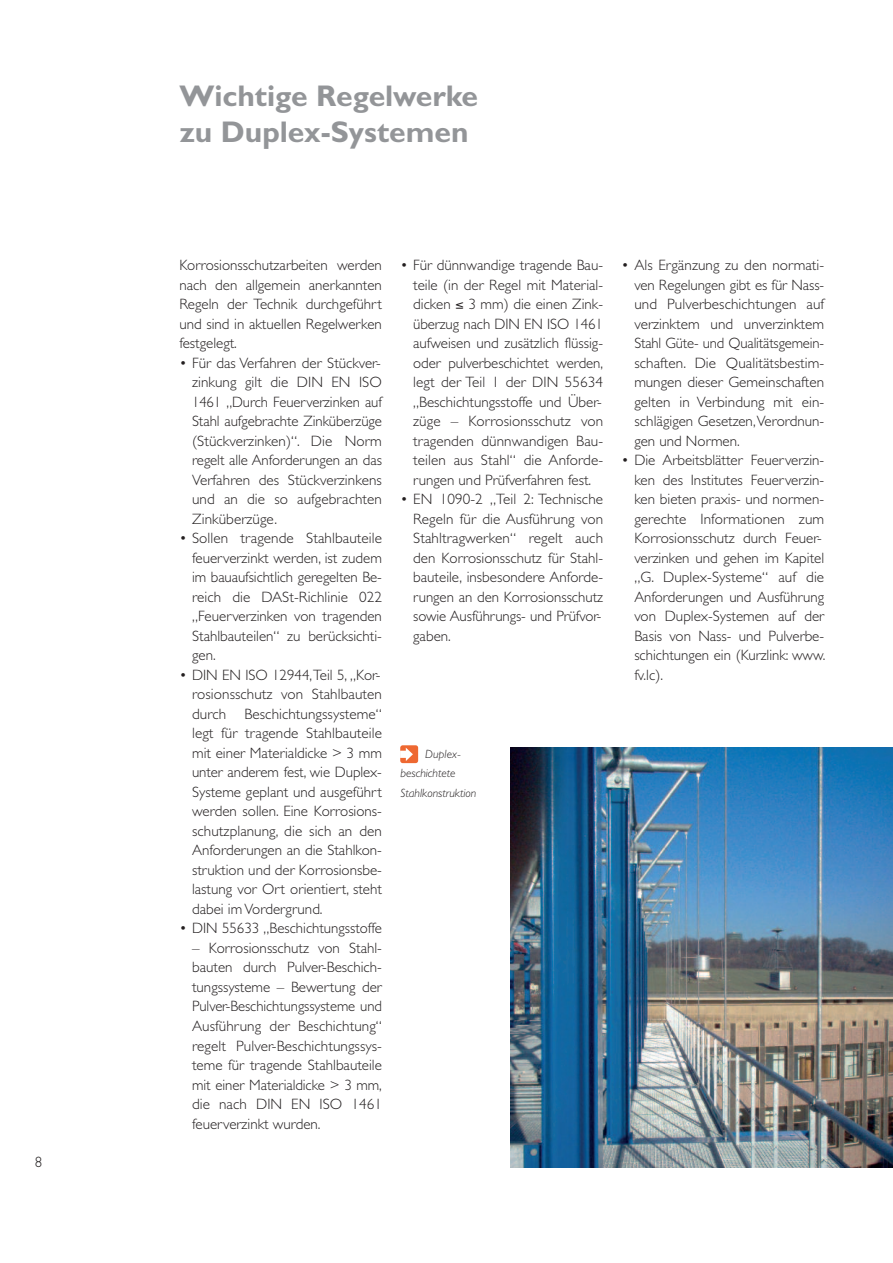
<style>
.page{position:relative;width:893px;height:1263px;background:#fff}
.page>*{position:absolute;margin:0;border:0;box-sizing:border-box;transform-origin:0 0}
.t1{font:700 30px/36px "Gill Sans";color:#939598}
.t2{font:300 15px/19.5px "Gill Sans";color:#231f20;text-align:justify}
.t3{font:italic 300 12px/19.5px "Gill Sans";color:#231f20}
</style>
<div class="page">
<img style="left:510px;top:747px;width:383px;height:420px">
<div style="left:400px;top:745px;width:18px;height:18px;background:#ee6831;border-radius:2px"></div>
<svg style="left:400px;top:748px;width:13px;height:13px"></svg>
<p class="t2" style="left:35px;top:1154px;width:9px">8</p>
<h1 class="t1" style="left:179px;top:81px;width:300px">Wichtige Regelwerke zu Duplex-Systemen</h1>
<p class="t2" style="left:179px;top:257px;width:204px">Korrosionsschutzarbeiten werden nach den allgemein anerkannten Regeln der Technik durchgeführt und sind in aktuellen Regelwerken festgelegt.</p>
<p class="t2" style="left:192px;top:354px;width:191px;text-indent:-13px">• Für das Verfahren der Stückver&shy;zinkung gilt die DIN EN ISO 1461 „Durch Feuerverzinken auf Stahl aufgebrachte Zinküberzüge (Stückverzinken)“. Die Norm regelt alle Anforderungen an das Verfahren des Stückverzinkens und an die so aufgebrachten Zinküberzüge.</p>
<p class="t2" style="left:192px;top:530px;width:191px;text-indent:-13px">• Sollen tragende Stahlbauteile feuerverzinkt werden, ist zudem im bauaufsichtlich geregelten Be&shy;reich die DASt-Richlinie 022 „Feuerverzinken von tragenden Stahlbauteilen“ zu berücksichti&shy;gen.</p>
<p class="t2" style="left:192px;top:666px;width:191px;text-indent:-13px">• DIN EN ISO 12944,Teil 5, „Kor&shy;rosionsschutz von Stahlbauten durch Beschichtungssysteme“ legt für tragende Stahlbauteile mit einer Materialdicke &gt; 3 mm unter anderem fest, wie Duplex-Systeme geplant und ausgeführt werden sollen. Eine Korrosions&shy;schutzplanung, die sich an den Anforderungen an die Stahlkon&shy;struktion und der Korrosionsbe&shy;lastung vor Ort orientiert, steht dabei imVordergrund.</p>
<p class="t2" style="left:179px;top:920px;width:204px">• DIN 55633 „Beschichtungsstoffe</p>
<p class="t2" style="left:192px;top:939px;width:191px">– Korrosionsschutz von Stahl&shy;bauten durch Pulver-Beschich&shy;tungssysteme – Bewertung der Pulver-Beschichtungssysteme und Ausführung der Beschichtung“ regelt Pulver-Beschichtungssys&shy;teme für tragende Stahlbauteile mit einer Materialdicke &gt; 3 mm, die nach DIN EN ISO 1461 feuerverzinkt wurden.</p>
<p class="t2" style="left:413px;top:257px;width:191px;text-indent:-13px">• Für dünnwandige tragende Bau&shy;teile (in der Regel mit Material&shy;dicken ≤ 3 mm) die einen Zink&shy;überzug nach DIN EN ISO 1461 aufweisen und zusätzlich flüssig&shy;oder pulverbeschichtet werden, legt der Teil 1 der DIN 55634 „Beschichtungsstoffe und Über&shy;züge – Korrosionsschutz von tragenden dünnwandigen Bau&shy;teilen aus Stahl“ die Anforde&shy;rungen und Prüfverfahren fest.</p>
<p class="t2" style="left:413px;top:491px;width:191px;text-indent:-13px">• EN 1090-2 „Teil 2: Technische Regeln für die Ausführung von Stahltragwerken“ regelt auch den Korrosionsschutz für Stahl&shy;bauteile, insbesondere Anforde&shy;rungen an den Korrosionsschutz sowie Ausführungs- und Prüfvor&shy;gaben.</p>
<p class="t3" style="left:400px;top:745px;width:77px;text-indent:25px">Duplex&shy;beschichtete<br>Stahlkonstruktion</p>
<p class="t2" style="left:634px;top:257px;width:191px;text-indent:-13px">• Als Ergänzung zu den normati&shy;ven Regelungen gibt es für Nass&shy;und Pulverbeschichtungen auf verzinktem und unverzinktem Stahl Güte- und Qualitätsgemein&shy;schaften. Die Qualitätsbestim&shy;mungen dieser Gemeinschaften gelten in Verbindung mit ein&shy;schlägigen Gesetzen,Verordnun&shy;gen und Normen.</p>
<p class="t2" style="left:634px;top:452px;width:193px;text-align:left;text-indent:-13px">• Die Arbeitsblätter Feuerverzin&shy;ken des Institutes Feuerverzin&shy;ken bieten praxis- und normen&shy;gerechte Informationen zum<br>Korrosionsschutz durch Feuer&shy;verzinken und gehen im Kapitel „G. Duplex-Systeme“ auf die<br>Anforderungen und Ausführung von Duplex-Systemen auf der<br>Basis von Nass- und Pulverbe&shy;schichtungen ein (Kurzlink: www. fv.lc).</p>
</div>
